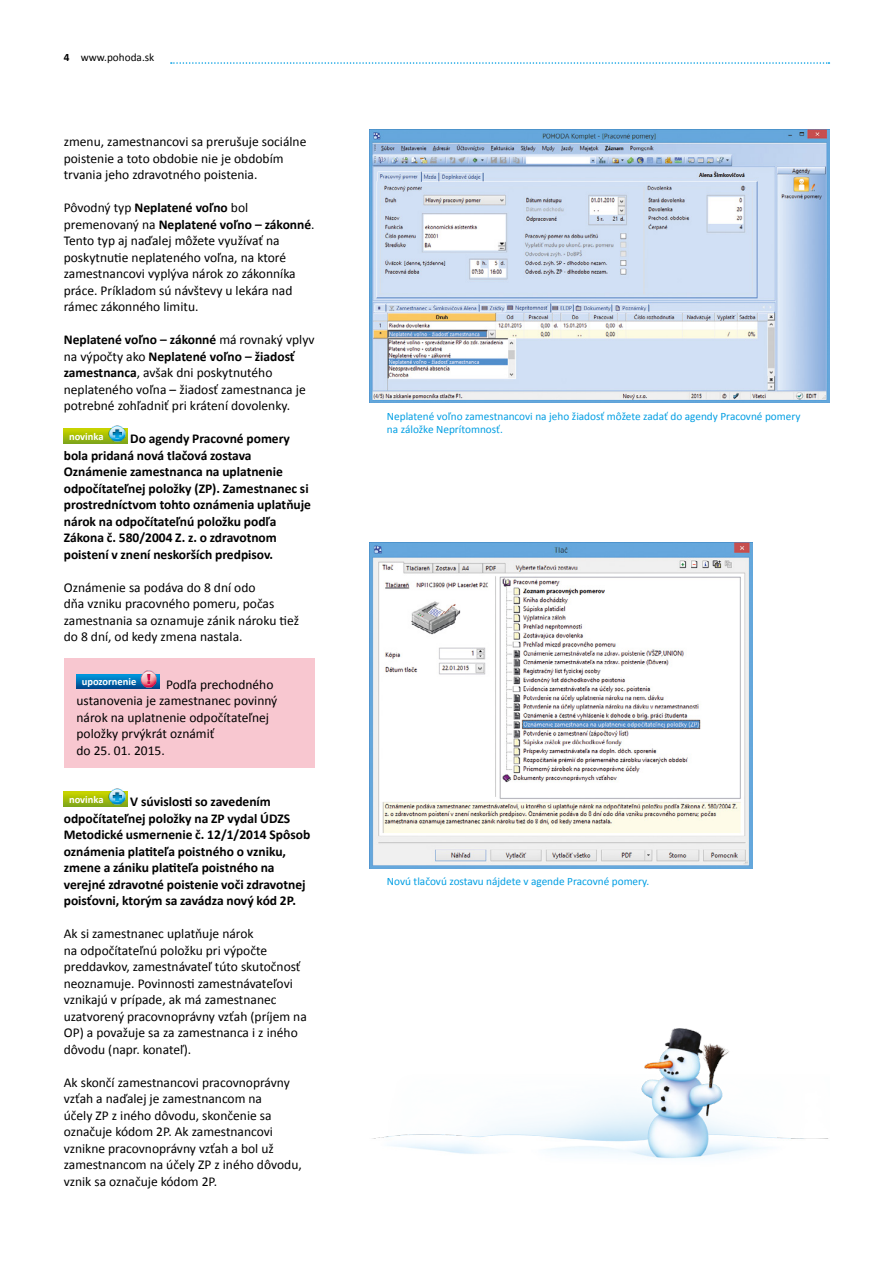
<style>
.page{position:relative;width:893px;height:1263px;background:#fff}
.page>*{position:absolute;margin:0;border:0;box-sizing:border-box;transform-origin:0 0}
.t1{font:13.5px/16.5px "Calibri";color:#000}
.t2{font:700 13.5px/16.5px "Calibri";color:#000}
.t3{font:11.25px/13.5px "Calibri";color:#009ee3}
.t4{font:11.25px "Calibri";color:#000}
.t5{font:700 10.5px "Calibri";color:#fff}
.s1{font-weight:700}
</style>
<div class="page">
<svg style="left:171px;top:62px;width:658px;height:2px"></svg>
<svg style="left:64px;top:428px;width:64px;height:15px"></svg>
<img style="left:109px;top:425px;width:16px;height:16px">
<svg style="left:64px;top:791px;width:64px;height:15px"></svg>
<img style="left:109px;top:788px;width:16px;height:16px">
<div style="left:64px;top:658px;width:251px;height:110px;background:#f8c7d0"></div>
<svg style="left:77px;top:674px;width:82px;height:15px"></svg>
<img style="left:141px;top:671px;width:16px;height:16px">
<img style="left:370px;top:130px;width:459px;height:273px">
<img style="left:370px;top:542px;width:383px;height:326px">
<img style="left:372px;top:1028px;width:457px;height:132px">
<p class="t4" style="left:64px;top:50px;width:92px"><span class="s1">4</span> www.pohoda.sk</p>
<p class="t1" style="left:64px;top:134px;width:244px">zmenu, zamestnancovi sa prerušuje sociálne poistenie a toto obdobie nie je obdobím trvania jeho zdravotného poistenia.</p>
<p class="t1" style="left:64px;top:200px;width:252px">Pôvodný typ <span class="s1">Neplatené voľno</span> bol premenovaný na <span class="s1">Neplatené voľno – zákonné</span>.<br>Tento typ aj naďalej môžete využívať na poskytnutie neplateného voľna, na ktoré zamestnancovi vyplýva nárok zo zákonníka práce. Príkladom sú návštevy u lekára nad rámec zákonného limitu.</p>
<p class="t1" style="left:64px;top:332px;width:252px"><span class="s1">Neplatené voľno – zákonné</span> má rovnaký vplyv na výpočty ako <span class="s1">Neplatené voľno – žiadosť zamestnanca</span>, avšak dni poskytnutého neplateného voľna – žiadosť zamestnanca je potrebné zohľadniť pri krátení dovolenky.</p>
<p class="t5" style="left:69px;top:430px;width:36px">novinka</p>
<p class="t2" style="left:64px;top:431px;width:249px;text-indent:67px">Do agendy Pracovné pomery bola pridaná nová tlačová zostava Oznámenie zamestnanca na uplatnenie odpočítateľnej položky (ZP). Zamestnanec si prostredníctvom tohto oznámenia uplatňuje nárok na odpočítateľnú položku podľa Zákona č. 580/2004 Z. z. o zdravotnom poistení v znení neskorších predpisov.</p>
<p class="t1" style="left:64px;top:579px;width:237px">Oznámenie sa podáva do 8 dní odo<br>dňa vzniku pracovného pomeru, počas zamestnania sa oznamuje zánik nároku tiež do 8 dní, od kedy zmena nastala.</p>
<p class="t5" style="left:82px;top:675px;width:56px">upozornenie</p>
<p class="t1" style="left:77px;top:676px;width:202px;text-indent:90px">Podľa prechodného ustanovenia je zamestnanec povinný nárok na uplatnenie odpočítateľnej položky prvýkrát oznámiť<br>do 25. 01. 2015.</p>
<p class="t5" style="left:69px;top:793px;width:36px">novinka</p>
<p class="t2" style="left:64px;top:794px;width:248px;text-indent:67px">V súvislosti so zavedením odpočítateľnej položky na ZP vydal ÚDZS Metodické usmernenie č. 12/1/2014 Spôsob oznámenia platiteľa poistného o vzniku, zmene a zániku platiteľa poistného na verejné zdravotné poistenie voči zdravotnej poisťovni, ktorým sa zavádza nový kód 2P.</p>
<p class="t1" style="left:64px;top:926px;width:245px">Ak si zamestnanec uplatňuje nárok<br>na odpočítateľnú položku pri výpočte preddavkov, zamestnávateľ túto skutočnosť neoznamuje. Povinnosti zamestnávateľovi vznikajú v prípade, ak má zamestnanec uzatvorený pracovnoprávny vzťah (príjem na OP) a považuje sa za zamestnanca i z iného dôvodu (napr. konateľ).</p>
<p class="t1" style="left:64px;top:1074px;width:240px">Ak skončí zamestnancovi pracovnoprávny vzťah a naďalej je zamestnancom na<br>účely ZP z iného dôvodu, skončenie sa označuje kódom 2P. Ak zamestnancovi vznikne pracovnoprávny vzťah a bol už zamestnancom na účely ZP z iného dôvodu, vznik sa označuje kódom 2P.</p>
<p class="t3" style="left:387px;top:409px;width:415px">Neplatené voľno zamestnancovi na jeho žiadosť môžete zadať do agendy Pracovné pomery na záložke Neprítomnosť.</p>
<p class="t3" style="left:387px;top:875px;width:264px">Novú tlačovú zostavu nájdete v agende Pracovné pomery.</p>
</div>
